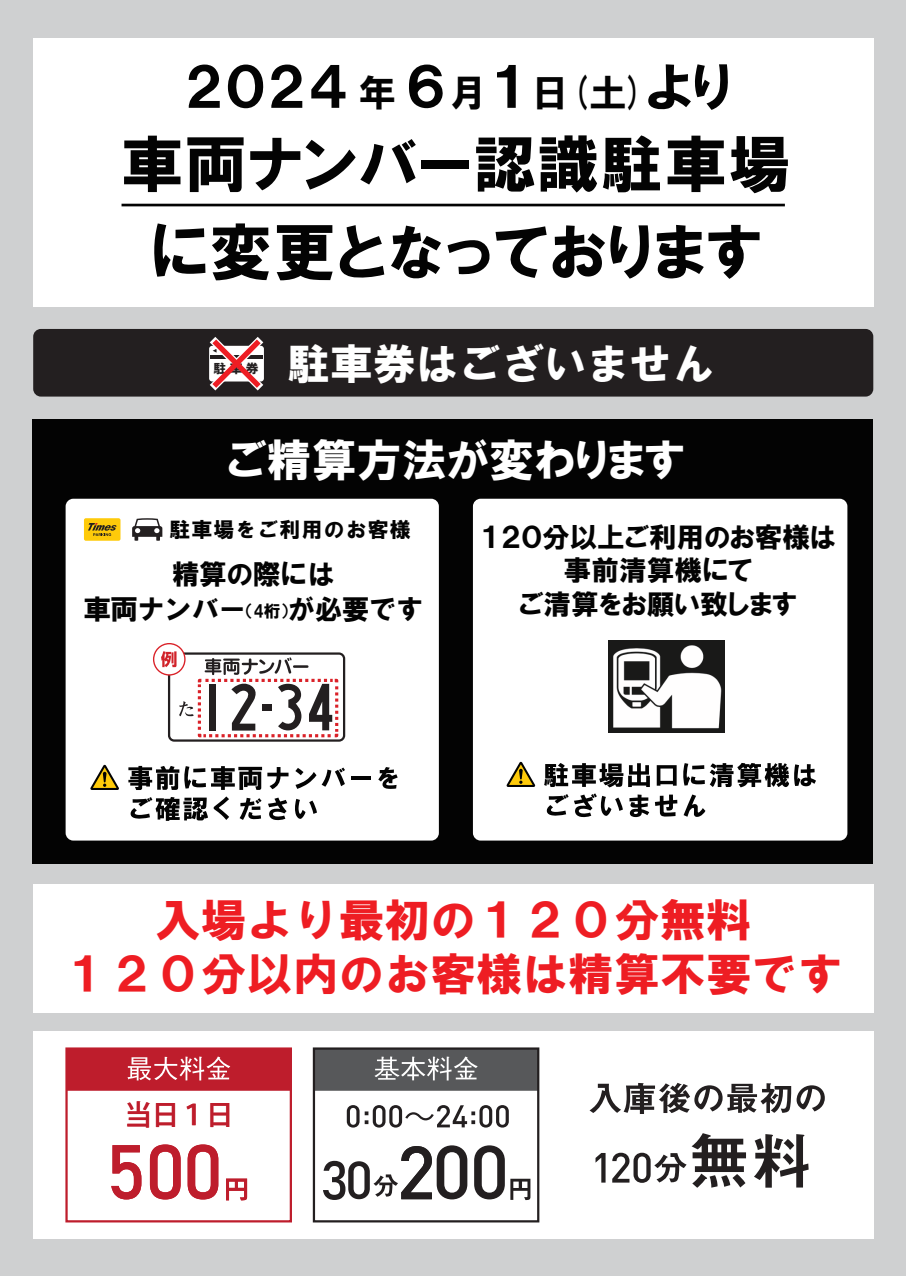
<style>
.page{position:relative;width:906px;height:1276px;background:#cfd0d1}
.page>*{position:absolute;margin:0;border:0;box-sizing:border-box;transform-origin:0 0}
.t1{font:62.25px/87.8px "HGP Soei Kakugothic UB";letter-spacing:.025em;color:#030303;text-align:center}
.t2{font:53.25px "HGP Soei Kakugothic UB";letter-spacing:.025em;color:#030303}
.t3{font:45px/54px "HGS Soei Kakugothic UB";color:#ee1d23;text-align:center}
.t4{font:45px "HGP Soei Kakugothic UB";color:#fff}
.t5{font:42.75px "HG Soei Kakugothic UB";color:#fff}
.t6{font:500 27.97px "Koz Go Pr 6 N";color:#be1d2c}
.t7{font:27.75px/33.3px "HGP Soei Kakugothic UB";color:#030303;text-align:center}
.t8{font:27.75px/35.2px "HGS Soei Kakugothic UB";letter-spacing:-.025em;color:#030303;text-align:center}
.t9{font:21px "HGS Soei Kakugothic UB";letter-spacing:.05em;color:#030303}
.t10{font:12.9px "HG Soei Kakugothic UB";color:#231f20}
.s1{font-size:37.5px}
.s2{font-size:16.65px}
</style>
<div class="page">
<div style="left:33px;top:39px;width:841px;height:268px;background:#fff"></div>
<svg style="left:121px;top:204px;width:664px;height:2px"></svg>
<div style="left:33px;top:329px;width:840px;height:67px;background:#231f20;border-radius:8px"></div>
<svg style="left:209px;top:337px;width:55px;height:54px"></svg>
<div style="left:33px;top:419px;width:840px;height:445px;background:#030303"></div>
<div style="left:66px;top:499px;width:373px;height:341px;background:#fff;border-radius:8px"></div>
<div style="left:473px;top:499px;width:374px;height:341px;background:#fff;border-radius:8px"></div>
<div style="left:168px;top:652px;width:177px;height:89px;border:2px solid #231f20;border-radius:5px"></div>
<svg style="left:154px;top:643px;width:31px;height:32px"></svg>
<div style="left:153px;top:643px;width:33px;height:32px;border:1px solid #da2128;border-radius:50%"></div>
<svg style="left:161px;top:651px;width:179px;height:88px"></svg>
<svg style="left:90px;top:765px;width:29px;height:25px"></svg>
<svg style="left:128px;top:766px;width:160px;height:24px"></svg>
<svg style="left:295px;top:768px;width:21px;height:21px"></svg>
<svg style="left:322px;top:767px;width:23px;height:19px"></svg>
<hr style="left:351px;top:776px;width:20px;height:4px;background:#030303">
<svg style="left:378px;top:767px;width:20px;height:22px"></svg>
<svg style="left:130px;top:797px;width:78px;height:24px"></svg>
<svg style="left:214px;top:796px;width:15px;height:24px"></svg>
<svg style="left:240px;top:798px;width:21px;height:22px"></svg>
<svg style="left:268px;top:797px;width:19px;height:23px"></svg>
<svg style="left:295px;top:799px;width:22px;height:20px"></svg>
<svg style="left:506px;top:762px;width:29px;height:25px"></svg>
<svg style="left:544px;top:763px;width:106px;height:24px"></svg>
<svg style="left:657px;top:765px;width:19px;height:20px"></svg>
<svg style="left:683px;top:763px;width:133px;height:24px"></svg>
<svg style="left:546px;top:794px;width:22px;height:22px"></svg>
<svg style="left:574px;top:793px;width:49px;height:24px"></svg>
<svg style="left:629px;top:794px;width:20px;height:23px"></svg>
<svg style="left:655px;top:794px;width:22px;height:22px"></svg>
<svg style="left:683px;top:794px;width:22px;height:23px"></svg>
<svg style="left:132px;top:518px;width:30px;height:23px"></svg>
<div style="left:84px;top:518px;width:36px;height:23px;background:#feca0a;border-radius:2px"></div>
<svg style="left:88px;top:523px;width:29px;height:13px"></svg>
<img style="left:608px;top:640px;width:116px;height:92px">
<div style="left:33px;top:1031px;width:841px;height:208px;background:#fff"></div>
<div style="left:33px;top:884px;width:841px;height:128px;background:#fff"></div>
<svg style="left:111px;top:1145px;width:30px;height:54px"></svg>
<svg style="left:150px;top:1144px;width:31px;height:55px"></svg>
<svg style="left:188px;top:1144px;width:30px;height:55px"></svg>
<svg style="left:226px;top:1178px;width:21px;height:22px"></svg>
<div style="left:66px;top:1048px;width:225px;height:42px;background:#be1d2c"></div>
<svg style="left:127px;top:1056px;width:103px;height:24px"></svg>
<div style="left:314px;top:1048px;width:224px;height:42px;background:#57585a"></div>
<svg style="left:374px;top:1056px;width:104px;height:24px"></svg>
<svg style="left:347px;top:1105px;width:12px;height:22px"></svg>
<svg style="left:365px;top:1105px;width:144px;height:22px"></svg>
<svg style="left:474px;top:1145px;width:56px;height:55px"></svg>
<svg style="left:589px;top:1082px;width:236px;height:32px"></svg>
<svg style="left:754px;top:1134px;width:54px;height:53px"></svg>
<svg style="left:595px;top:1153px;width:10px;height:29px"></svg>
<svg style="left:612px;top:1133px;width:134px;height:54px"></svg>
<div style="left:65px;top:1047px;width:227px;height:175px;border:2px solid #be1d2c"></div>
<div style="left:313px;top:1047px;width:226px;height:175px;border:2px solid #231f20"></div>
<svg style="left:323px;top:1145px;width:144px;height:55px"></svg>
<h2 class="t2" style="left:184px;top:60px;width:548px">２０２４<span class="s1">年</span>６<span class="s1">月</span>１<span class="s1">日(土)</span>より</h2>
<h1 class="t1" style="left:121px;top:120px;width:671px">車両ナンバー認識駐車場に変更となっております</h1>
<p class="t10" style="left:213px;top:362px;width:47px">駐車券</p>
<h3 class="t5" style="left:287px;top:342px;width:429px">駐車券はございません</h3>
<h3 class="t4" style="left:227px;top:437px;width:459px">ご精算方法が変わります</h3>
<p class="t9" style="left:169px;top:519px;width:243px">駐車場をご利用のお客様</p>
<p class="t7" style="left:480px;top:520px;width:357px">１２０分以上ご利用のお客様は事前清算機にて<br>ご清算をお願い致します</p>
<p class="t8" style="left:83px;top:556px;width:342px">精算の際には<br>車両ナンバー<span class="s2">（4桁）</span>が必要です</p>
<h3 class="t3" style="left:63px;top:892px;width:782px">入場より最初の１２０分無料<br>１２０分以内のお客様は精算不要です</h3>
<p class="t6" style="left:124px;top:1098px;width:111px">当日１日</p>
</div>
